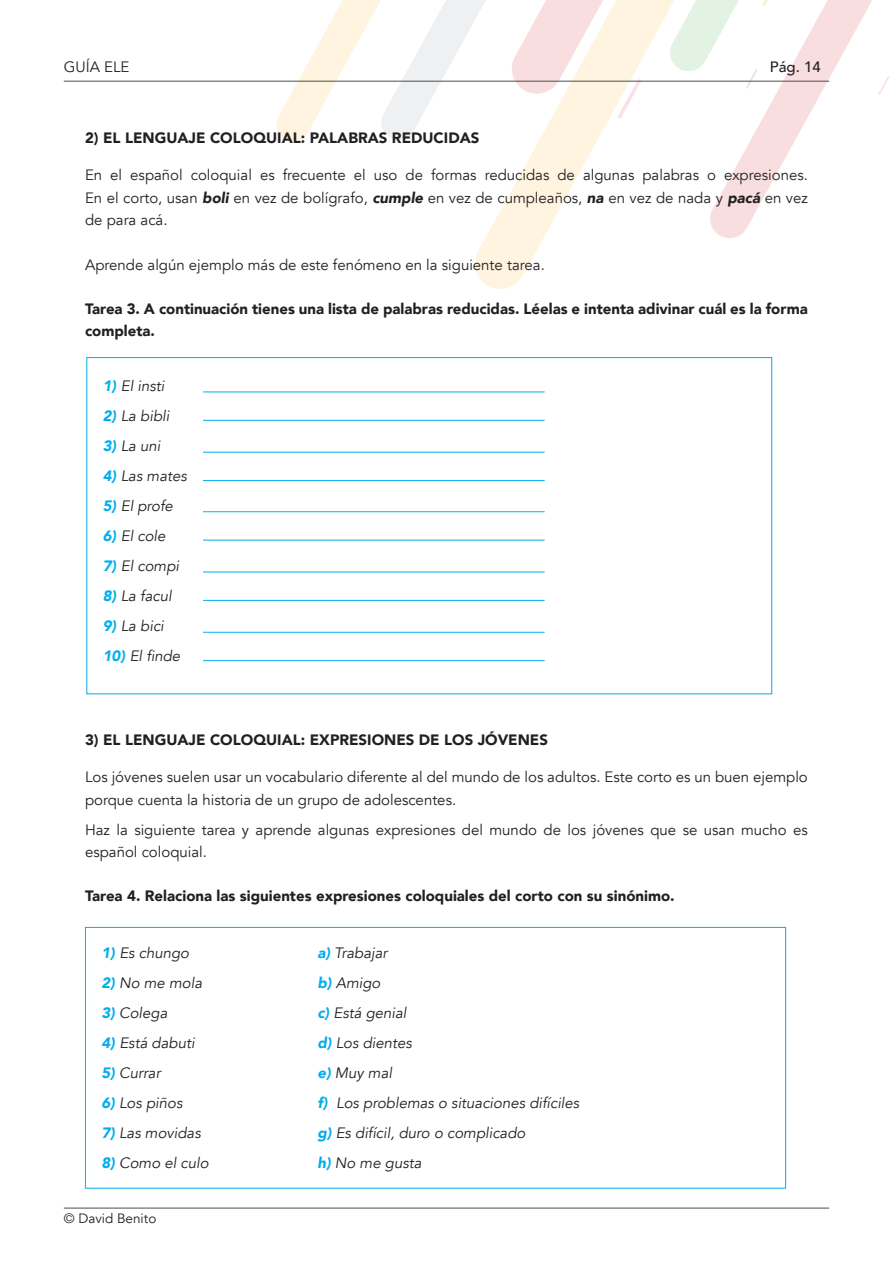
<style>
.page{position:relative;width:893px;height:1263px;background:#fff}
.page>*{position:absolute;margin:0;border:0;box-sizing:border-box;transform-origin:0 0}
.t1{font:15px/22.5px "Avenir";color:#231f20}
.t2{font:italic 15px "Avenir";color:#231f20}
.t3{font:900 15px/22.5px "Avenir";color:#231f20}
.t4{font:500 15px "Avenir";color:#231f20}
.t5{font:13.5px "Avenir";color:#231f20}
.s1{font-weight:900;font-style:italic}
.s2{font-weight:900;color:#00aeef}
</style>
<div class="page">
<svg style="left:840px;top:0;width:32px;height:58px;fill:#f8e1e2"></svg>
<svg style="left:277px;top:0;width:102px;height:142px"></svg>
<svg style="left:476px;top:96px;width:331px;height:192px"></svg>
<svg style="left:641px;top:0;width:199px;height:96px"></svg>
<svg style="left:878px;top:76px;width:11px;height:19px"></svg>
<svg style="left:379px;top:0;width:262px;height:142px"></svg>
<hr style="left:64px;top:1208px;width:765px;height:1px;background:#4d4d4d">
<hr style="left:64px;top:81px;width:765px;height:1px;background:#4d4d4d">
<hr style="left:203px;top:392px;width:342px;height:1px;background:#00aeef">
<hr style="left:203px;top:420px;width:342px;height:1px;background:#00aeef">
<hr style="left:203px;top:452px;width:342px;height:1px;background:#00aeef">
<hr style="left:203px;top:480px;width:342px;height:1px;background:#00aeef">
<hr style="left:203px;top:511px;width:342px;height:1px;background:#00aeef">
<hr style="left:203px;top:540px;width:342px;height:1px;background:#00aeef">
<hr style="left:203px;top:572px;width:342px;height:1px;background:#00aeef">
<hr style="left:203px;top:600px;width:342px;height:1px;background:#00aeef">
<hr style="left:203px;top:632px;width:342px;height:1px;background:#00aeef">
<hr style="left:203px;top:660px;width:342px;height:1px;background:#00aeef">
<div style="left:85px;top:927px;width:701px;height:261px;border:1px solid #00aeef"></div>
<p class="t1" style="left:64px;top:56px;width:67px">GUÍA ELE</p>
<p class="t4" style="left:770px;top:54px;width:52px">Pág. 14</p>
<p class="t3" style="left:85px;top:126px;width:396px">2) EL LENGUAJE COLOQUIAL: PALABRAS REDUCIDAS</p>
<p class="t1" style="left:85px;top:164px;width:724px;text-align:justify">En el español coloquial es frecuente el uso de formas reducidas de algunas palabras o expresiones.<br>En el corto, usan <span class="s1">boli</span> en vez de bolígrafo, <span class="s1">cumple</span> en vez de cumpleaños, <span class="s1">na</span> en vez de nada y <span class="s1">pacá</span> en vez de para acá.</p>
<p class="t1" style="left:85px;top:254px;width:461px">Aprende algún ejemplo más de este fenómeno en la siguiente tarea.</p>
<p class="t3" style="left:85px;top:297px;width:724px">Tarea 3. A continuación tienes una lista de palabras reducidas. Léelas e intenta adivinar cuál es la forma completa.</p>
<p class="t2" style="left:103px;top:377px;width:63px"><span class="s2">1)</span> El insti</p>
<p class="t2" style="left:103px;top:407px;width:68px"><span class="s2">2)</span> La bibli</p>
<p class="t2" style="left:103px;top:437px;width:59px"><span class="s2">3)</span> La uni</p>
<p class="t2" style="left:103px;top:467px;width:86px"><span class="s2">4)</span> Las mates</p>
<p class="t2" style="left:103px;top:497px;width:72px"><span class="s2">5)</span> El profe</p>
<p class="t2" style="left:103px;top:527px;width:64px"><span class="s2">6)</span> El cole</p>
<p class="t2" style="left:103px;top:557px;width:78px"><span class="s2">7)</span> El compi</p>
<p class="t2" style="left:103px;top:587px;width:70px"><span class="s2">8)</span> La facul</p>
<p class="t2" style="left:103px;top:617px;width:63px"><span class="s2">9)</span> La bici</p>
<p class="t2" style="left:103px;top:647px;width:79px"><span class="s2">10)</span> El finde</p>
<p class="t3" style="left:85px;top:728px;width:464px">3) EL LENGUAJE COLOQUIAL: EXPRESIONES DE LOS JÓVENES</p>
<p class="t1" style="left:85px;top:766px;width:724px">Los jóvenes suelen usar un vocabulario diferente al del mundo de los adultos. Este corto es un buen ejemplo porque cuenta la historia de un grupo de adolescentes.</p>
<p class="t1" style="left:85px;top:818px;width:724px">Haz la siguiente tarea y aprende algunas expresiones del mundo de los jóvenes que se usan mucho es español coloquial.</p>
<p class="t3" style="left:85px;top:884px;width:591px">Tarea 4. Relaciona las siguientes expresiones coloquiales del corto con su sinónimo.</p>
<p class="t2" style="left:101px;top:944px;width:89px"><span class="s2">1)</span> Es chungo</p>
<p class="t2" style="left:317px;top:944px;width:72px"><span class="s2">a)</span> Trabajar</p>
<p class="t2" style="left:101px;top:974px;width:102px"><span class="s2">2)</span> No me mola</p>
<p class="t2" style="left:317px;top:974px;width:65px"><span class="s2">b)</span> Amigo</p>
<p class="t2" style="left:101px;top:1004px;width:68px"><span class="s2">3)</span> Colega</p>
<p class="t2" style="left:317px;top:1004px;width:91px"><span class="s2">c)</span> Está genial</p>
<p class="t2" style="left:101px;top:1034px;width:95px"><span class="s2">4)</span> Está dabuti</p>
<p class="t2" style="left:317px;top:1034px;width:96px"><span class="s2">d)</span> Los dientes</p>
<p class="t2" style="left:101px;top:1064px;width:61px"><span class="s2">5)</span> Currar</p>
<p class="t2" style="left:317px;top:1064px;width:76px"><span class="s2">e)</span> Muy mal</p>
<p class="t2" style="left:101px;top:1094px;width:83px"><span class="s2">6)</span> Los piños</p>
<p class="t2" style="left:317px;top:1094px;width:263px"><span class="s2">f)</span> Los problemas o situaciones difíciles</p>
<p class="t2" style="left:101px;top:1124px;width:101px"><span class="s2">7)</span> Las movidas</p>
<p class="t2" style="left:317px;top:1124px;width:210px"><span class="s2">g)</span> Es difícil, duro o complicado</p>
<p class="t2" style="left:101px;top:1154px;width:109px"><span class="s2">8)</span> Como el culo</p>
<p class="t2" style="left:317px;top:1154px;width:106px"><span class="s2">h)</span> No me gusta</p>
<p class="t5" style="left:64px;top:1210px;width:94px">© David Benito</p>
</div>
